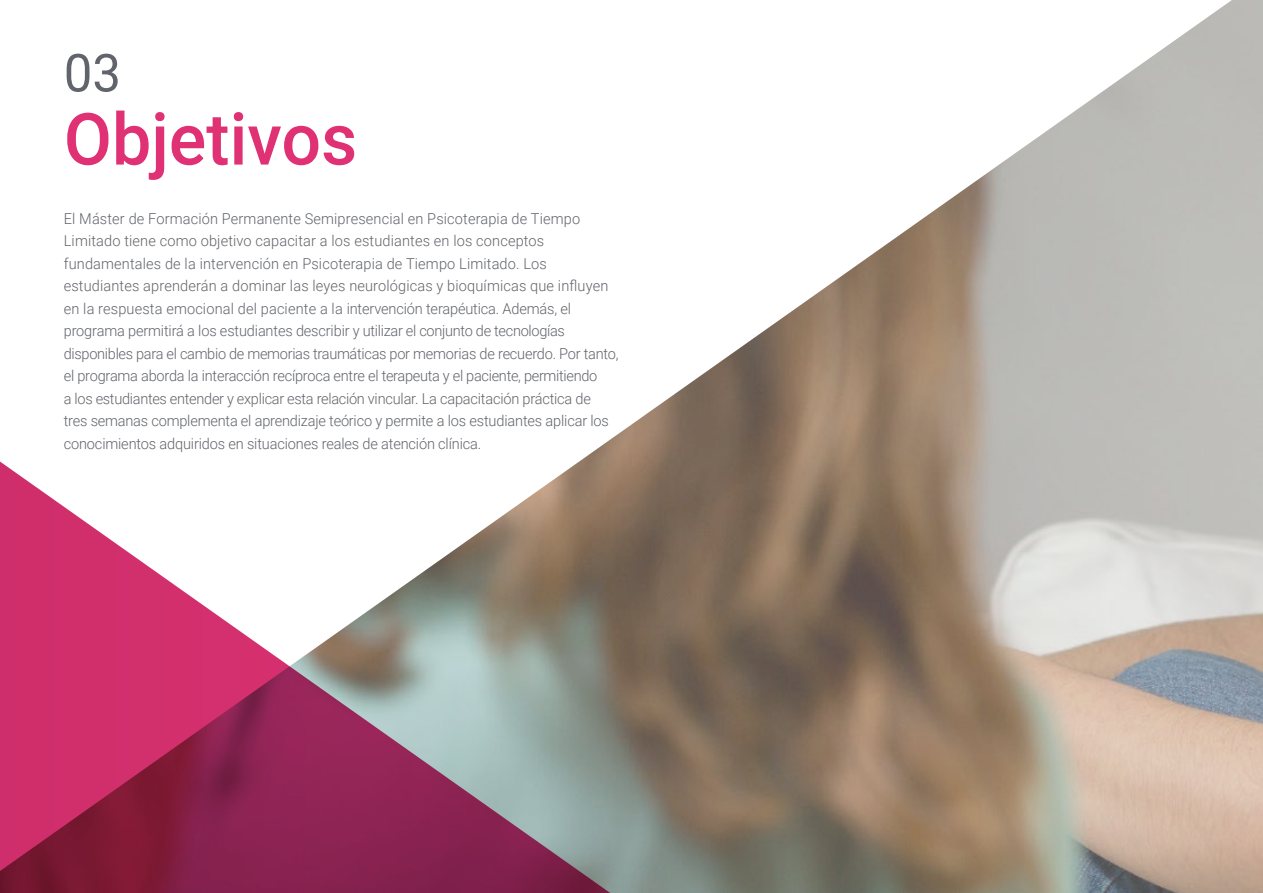
<style>
.page{position:relative;width:1263px;height:893px;background:#fff}
.page>*{position:absolute;margin:0;border:0;box-sizing:border-box;transform-origin:0 0}
.t1{font:500 72px "Roboto";color:#df3174}
.t2{font:52.5px "Roboto";color:#61646a}
.t3{font:300 15px/22.5px "Roboto";letter-spacing:-.01em;color:#61646a}
</style>
<div class="page">
<img style="left:601px;top:0;width:662px;height:893px">
<svg style="left:0;top:446px;width:640px;height:447px"></svg>
<h2 class="t2" style="left:64px;top:36px;width:59px">03</h2>
<h1 class="t1" style="left:64px;top:89px;width:295px">Objetivos</h1>
<p class="t3" style="left:64px;top:207px;width:556px">El Máster de Formación Permanente Semipresencial en Psicoterapia de Tiempo Limitado tiene como objetivo capacitar a los estudiantes en los conceptos fundamentales de la intervención en Psicoterapia de Tiempo Limitado. Los estudiantes aprenderán a dominar las leyes neurológicas y bioquímicas que influyen en la respuesta emocional del paciente a la intervención terapéutica. Además, el programa permitirá a los estudiantes describir y utilizar el conjunto de tecnologías disponibles para el cambio de memorias traumáticas por memorias de recuerdo. Por tanto, el programa aborda la interacción recíproca entre el terapeuta y el paciente, permitiendo<br>a los estudiantes entender y explicar esta relación vincular. La capacitación práctica de<br>tres semanas complementa el aprendizaje teórico y permite a los estudiantes aplicar los conocimientos adquiridos en situaciones reales de atención clínica.</p>
</div>
